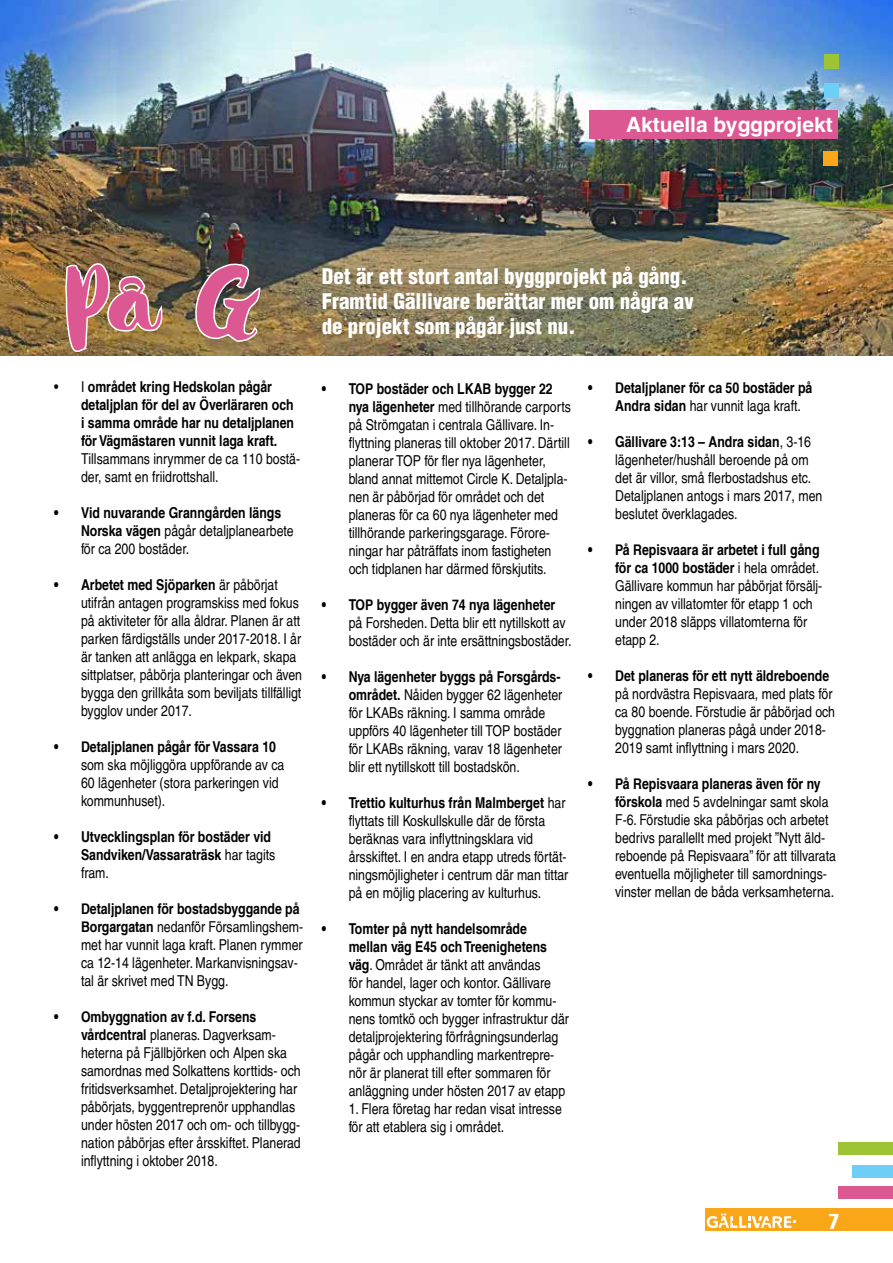
<style>
.page{position:relative;width:893px;height:1263px;background:#fff}
.page>*{position:absolute;margin:0;border:0;box-sizing:border-box;transform-origin:0 0}
.t1{font:180px "Love Moment";color:#db5893}
.t2{font:900 condensed 21px/25.2px "Helvetica LT";color:#fff}
.t3{font:700 21px "Helvetica LT";color:#fff}
.t4{font:extra-condensed 21px "Helvetica LT";color:#fff}
.t5{font:condensed 15px/18px "Helvetica LT";color:#000}
.t6{font:700 condensed 15px/18px "Helvetica LT";color:#000}
.s1{font-weight:400}
.s2{font-weight:700}
</style>
<div class="page">
<div style="left:705px;top:1208px;width:188px;height:23px;background:#faa619"></div>
<svg style="left:707px;top:1213px;width:89px;height:15px"></svg>
<div style="left:839px;top:1142px;width:54px;height:12px;background:#9dc435"></div>
<div style="left:853px;top:1165px;width:40px;height:12px;background:#6dcff6"></div>
<div style="left:839px;top:1186px;width:54px;height:13px;background:#db5893"></div>
<img style="left:0;top:0;width:893px;height:355px">
<div style="left:824px;top:54px;width:15px;height:15px;background:#9dc435"></div>
<div style="left:824px;top:152px;width:14px;height:14px;background:#faa619"></div>
<div style="left:824px;top:83px;width:15px;height:15px;background:#6dcff6"></div>
<div style="left:589px;top:110px;width:249px;height:29px;background:#db5893"></div>
<img style="left:64px;top:260px;width:99px;height:96px">
<img style="left:191px;top:261px;width:71px;height:82px">
<h2 class="t3" style="left:626px;top:111px;width:208px">Aktuella byggprojekt</h2>
<h1 class="t1" style="left:67px;top:207px;width:194px">På G</h1>
<p class="t6" style="left:81px;top:377px;width:215px;text-indent:-27px"><span class="s1">• I</span> området kring Hedskolan pågår detaljplan för del av Överläraren och i samma område har nu detaljplanen för Vägmästaren vunnit laga kraft.</p>
<p class="t5" style="left:81px;top:449px;width:221px">Tillsammans inrymmer de ca 110 bostä&shy;der, samt en friidrottshall.</p>
<p class="t6" style="left:81px;top:503px;width:214px;text-indent:-27px">• Vid nuvarande Granngården längs<br>Norska vägen <span class="s1">pågår detaljplanearbete för ca 200 bostäder.</span></p>
<p class="t5" style="left:81px;top:575px;width:223px;text-indent:-27px"><span class="s2">• Arbetet med Sjöparken</span> är påbörjat utifrån antagen programskiss med fokus på aktiviteter för alla åldrar. Planen är att parken färdigställs under 2017-2018. I år är tanken att anlägga en lekpark, skapa sittplatser, påbörja planteringar och även bygga den grillkåta som beviljats tillfälligt bygglov under 2017.</p>
<p class="t6" style="left:54px;top:737px;width:224px">• Detaljplanen pågår för Vassara 10</p>
<p class="t5" style="left:81px;top:755px;width:205px">som ska möjliggöra uppförande av ca<br>60 lägenheter (stora parkeringen vid kommunhuset).</p>
<p class="t6" style="left:81px;top:827px;width:196px;text-indent:-27px">• Utvecklingsplan för bostäder vid<br>Sandviken/Vassaraträsk <span class="s1">har tagits fram.</span></p>
<p class="t5" style="left:81px;top:899px;width:224px;text-indent:-27px"><span class="s2">• Detaljplanen för bostadsbyggande på Borgargatan</span> nedanför Församlingshem&shy;met har vunnit laga kraft. Planen rymmer ca 12-14 lägenheter. Markanvisningsav&shy;tal är skrivet med TN Bygg.</p>
<p class="t5" style="left:81px;top:1007px;width:221px;text-indent:-27px"><span class="s2">• Ombyggnation av f.d. Forsens vårdcentral</span> planeras. Dagverksam&shy;heterna på Fjällbjörken och Alpen ska samordnas med Solkattens korttids- och fritidsverksamhet. Detaljprojektering har påbörjats, byggentreprenör upphandlas under hösten 2017 och om- och tillbygg&shy;nation påbörjas efter årsskiftet. Planerad inflyttning i oktober 2018.</p>
<h2 class="t2" style="left:322px;top:263px;width:374px">Det är ett stort antal byggprojekt på gång.<br>Framtid Gällivare berättar mer om några av</h2>
<h2 class="t2" style="left:322px;top:314px;width:255px">de projekt som pågår just nu.</h2>
<p class="t5" style="left:349px;top:380px;width:224px;text-indent:-27px"><span class="s2">• TOP bostäder och LKAB bygger 22 nya lägenheter</span> med tillhörande carports på Strömgatan i centrala Gällivare. In&shy;flyttning planeras till oktober 2017. Därtill planerar TOP för fler nya lägenheter, bland annat mittemot Circle K. Detaljpla&shy;nen är påbörjad för området och det planeras för ca 60 nya lägenheter med tillhörande parkeringsgarage. Förore&shy;ningar har påträffats inom fastigheten och tidplanen har därmed förskjutits.</p>
<p class="t6" style="left:322px;top:596px;width:235px">• TOP bygger även 74 nya lägenheter</p>
<p class="t5" style="left:349px;top:614px;width:224px">på Forsheden. Detta blir ett nytillskott av bostäder och är inte ersättningsbostäder.</p>
<p class="t5" style="left:349px;top:668px;width:215px;text-indent:-27px"><span class="s2">• Nya lägenheter byggs på Forsgårds&shy;området.</span> Nåiden bygger 62 lägenheter för LKABs räkning. I samma område uppförs 40 lägenheter till TOP bostäder för LKABs räkning, varav 18 lägenheter blir ett nytillskott till bostadskön.</p>
<p class="t5" style="left:349px;top:794px;width:221px;text-indent:-27px"><span class="s2">• Trettio kulturhus från Malmberget</span> har flyttats till Koskullskulle där de första beräknas vara inflyttningsklara vid årsskiftet. I en andra etapp utreds förtät&shy;ningsmöjligheter i centrum där man tittar på en möjlig placering av kulturhus.</p>
<p class="t5" style="left:349px;top:920px;width:222px;text-indent:-27px"><span class="s2">• Tomter på nytt handelsområde mellan väg E45 och Treenighetens väg</span>. Området är tänkt att användas<br>för handel, lager och kontor. Gällivare kommun styckar av tomter för kommu&shy;nens tomtkö och bygger infrastruktur där detaljprojektering förfrågningsunderlag pågår och upphandling markentrepre&shy;nör är planerat till efter sommaren för anläggning under hösten 2017 av etapp</p>
<p class="t5" style="left:349px;top:1100px;width:215px">1. Flera företag har redan visat intresse för att etablera sig i området.</p>
<p class="t6" style="left:615px;top:378px;width:199px;text-indent:-27px">• Detaljplaner för ca 50 bostäder på<br>Andra sidan <span class="s1">har vunnit laga kraft.</span></p>
<p class="t5" style="left:615px;top:432px;width:209px;text-indent:-27px"><span class="s2">• Gällivare 3:13 – Andra sidan</span>, 3-16 lägenheter/hushåll beroende på om det är villor, små flerbostadshus etc.<br>Detaljplanen antogs i mars 2017, men beslutet överklagades.</p>
<p class="t5" style="left:615px;top:540px;width:209px;text-indent:-27px"><span class="s2">• På Repisvaara är arbetet i full gång för ca 1000 bostäder</span> i hela området.<br>Gällivare kommun har påbörjat försälj&shy;ningen av villatomter för etapp 1 och under 2018 släpps villatomterna för etapp 2.</p>
<p class="t6" style="left:588px;top:666px;width:243px">• Det planeras för ett nytt äldreboende</p>
<p class="t5" style="left:615px;top:684px;width:221px">på nordvästra Repisvaara, med plats för ca 80 boende. Förstudie är påbörjad och byggnation planeras pågå under 2018- 2019 samt inflyttning i mars 2020.</p>
<p class="t5" style="left:615px;top:774px;width:222px;text-indent:-27px"><span class="s2">• På Repisvaara planeras även för ny förskola</span> med 5 avdelningar samt skola F-6. Förstudie ska påbörjas och arbetet bedrivs parallellt med projekt ”Nytt äld&shy;reboende på Repisvaara” för att tillvarata eventuella möjligheter till samordnings&shy;vinster mellan de båda verksamheterna.</p>
<h2 class="t4" style="left:829px;top:1208px;width:11px">7</h2>
</div>
